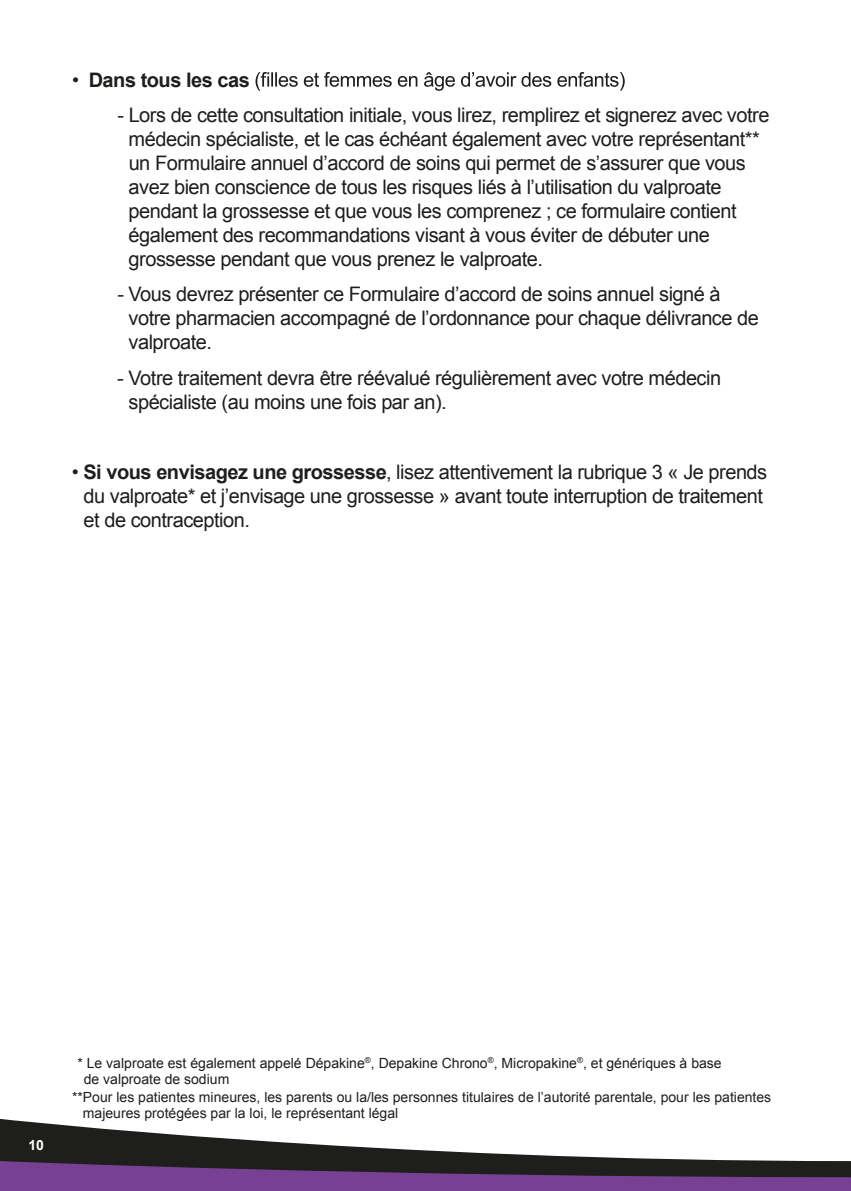
<style>
.page{position:relative;width:851px;height:1191px;background:#fff}
.page>*{position:absolute;margin:0;border:0;box-sizing:border-box;transform-origin:0 0}
.t1{font:20px/24px "Arial";letter-spacing:-.025em;color:#1e1e1c}
.t2{font:700 20px "Arial";letter-spacing:-.025em;color:#1e1e1c}
.t3{font:14px/16px "Arial";color:#1e1e1c}
.t4{font:14px/16.8px "Arial";color:#1d1d1b}
.t5{font:700 14px "Arial";color:#fff}
.s1{font-weight:400}
.s2{font-weight:700}
.s3{color:#fff}
</style>
<div class="page">
<div style="left:0;top:1177px;width:850px;height:14px;background:#784092"></div>
<svg style="left:0;top:1119px;width:850px;height:58px"></svg>
<svg style="left:255px;top:72px;width:369px;height:19px"></svg>
<p class="t2" style="left:72px;top:66px;width:179px"><span class="s1">•</span> Dans tous les cas</p>
<p class="t1" style="left:129px;top:103px;width:642px;text-indent:-11px">- Lors de cette consultation initiale, vous lirez, remplirez et signerez avec votre médecin spécialiste, et le cas échéant également avec votre représentant** un Formulaire annuel d’accord de soins qui permet de s’assurer que vous avez bien conscience de tous les risques liés à l’utilisation du valproate pendant la grossesse et que vous les comprenez ; ce formulaire contient également des recommandations visant à vous éviter de débuter une grossesse pendant que vous prenez le valproate.</p>
<p class="t1" style="left:128px;top:282px;width:631px;text-indent:-11px">- Vous devrez présenter ce Formulaire d’accord de soins annuel signé à votre pharmacien accompagné de l’ordonnance pour chaque délivrance de valproate.</p>
<p class="t1" style="left:128px;top:366px;width:594px;text-indent:-11px">- Votre traitement devra être réévalué régulièrement avec votre médecin spécialiste (au moins une fois par an).</p>
<p class="t1" style="left:83px;top:460px;width:685px;text-indent:-12px">• <span class="s2">Si vous envisagez une grossesse</span>, lisez attentivement la rubrique 3 « Je prends du valproate* et j’envisage une grossesse » avant toute interruption de traitement et de contraception.</p>
<p class="t5" style="left:28px;top:1136px;width:17px">10</p>
<p class="t4" style="left:84px;top:1054px;width:639px;text-indent:-12px"><span class="s3">*</span>* Le valproate est également appelé Dépakine<sup>®</sup>, Depakine Chrono<sup>®</sup>, Micropakine<sup>®</sup>, et génériques à base de valproate de sodium</p>
<p class="t3" style="left:83px;top:1089px;width:689px;text-indent:-11px">**Pour les patientes mineures, les parents ou la/les personnes titulaires de l’autorité parentale, pour les patientes majeures protégées par la loi, le représentant légal</p>
</div>
